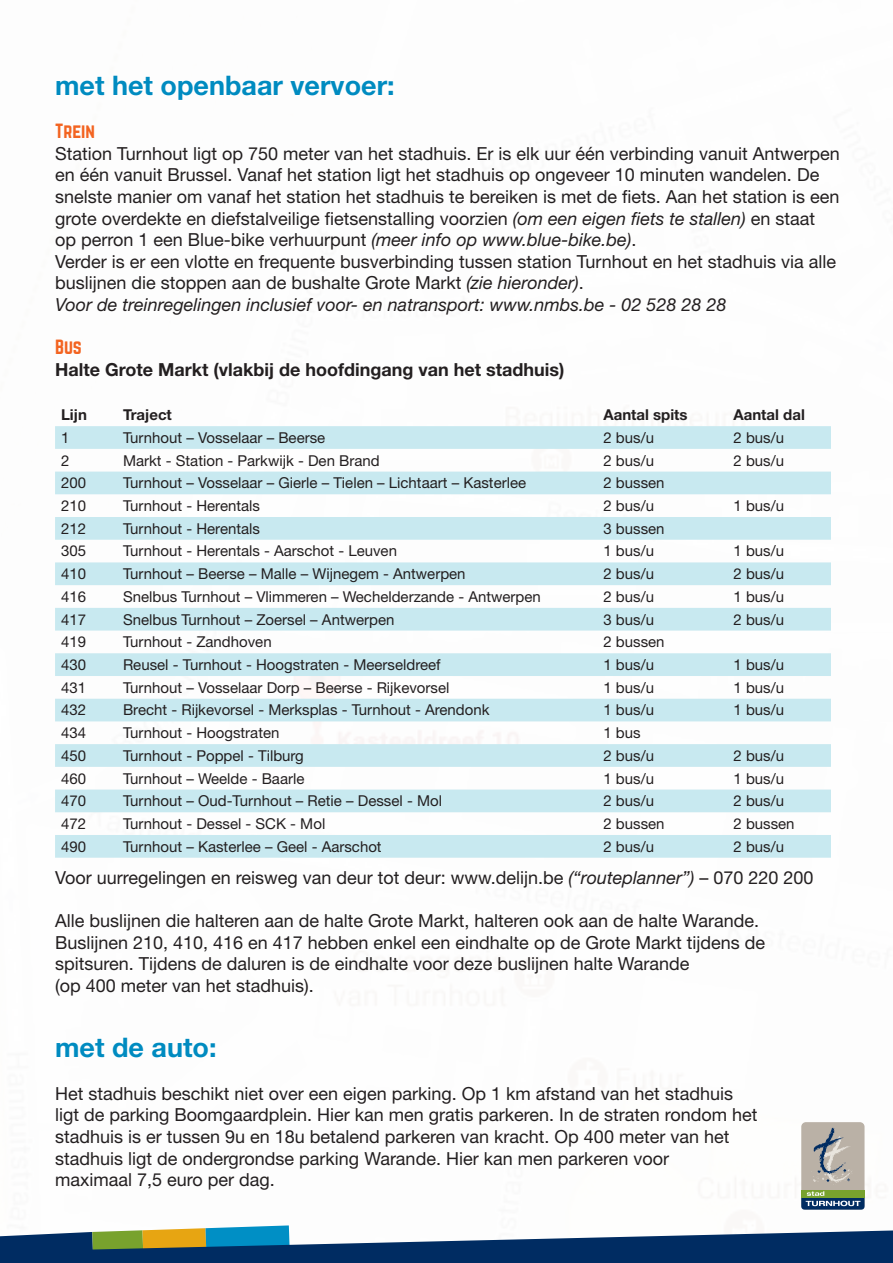
<style>
.page{position:relative;width:893px;height:1263px;background:#fff}
.page>*{position:absolute;margin:0;border:0;box-sizing:border-box;transform-origin:0 0}
.t1{font:700 27px "Helvetica Neue LT Std";color:#008bc0}
.t2{font:18px/21.6px "Helvetica Neue LT Std";color:#231f20}
.t3{font:700 18px "Helvetica Neue LT Std";color:#231f20}
.t4{font:18px "Norwester";color:#f36421}
.t5{font:15px "Helvetica Neue LT Std";color:#231f20}
.t6{font:700 15px "Helvetica Neue LT Std";color:#231f20}
.s1{font-style:italic}
</style>
<div class="page">
<svg style="left:55px;top:426px;width:776px;height:432px;fill:#c8e9f0"></svg>
<div style="left:801px;top:1122px;width:63px;height:87px;background:#bab1a6;border-radius:5px"></div>
<div style="left:801px;top:1190px;width:63px;height:7px;background:#78a22d"></div>
<svg style="left:801px;top:1191px;width:63px;height:18px"></svg>
<svg style="left:813px;top:1127px;width:39px;height:56px"></svg>
<svg style="left:0;top:1225px;width:893px;height:38px"></svg>
<h1 class="t1" style="left:55px;top:69px;width:341px">met het openbaar vervoer:</h1>
<p class="t4" style="left:55px;top:122px;width:41px">Trein</p>
<p class="t2" style="left:55px;top:142px;width:786px">Station Turnhout ligt op 750 meter van het stadhuis. Er is elk uur één verbinding vanuit Antwerpen en één vanuit Brussel. Vanaf het station ligt het stadhuis op ongeveer 10 minuten wandelen. De snelste manier om vanaf het station het stadhuis te bereiken is met de fiets. Aan het station is een grote overdekte en diefstalveilige fietsenstalling voorzien <span class="s1">(om een eigen fiets te stallen)</span> en staat op perron 1 een Blue-bike verhuurpunt <span class="s1">(meer info op www.blue-bike.be)</span>.<br>Verder is er een vlotte en frequente busverbinding tussen station Turnhout en het stadhuis via alle buslijnen die stoppen aan de bushalte Grote Markt <span class="s1">(zie hieronder)</span>.<br><span class="s1">Voor de treinregelingen inclusief voor- en natransport: www.nmbs.be - 02 528 28 28</span></p>
<p class="t4" style="left:55px;top:338px;width:28px">Bus</p>
<p class="t3" style="left:55px;top:358px;width:511px">Halte Grote Markt (vlakbij de hoofdingang van het stadhuis)</p>
<p class="t6" style="left:61px;top:405px;width:27px">Lijn</p>
<p class="t6" style="left:123px;top:405px;width:50px">Traject</p>
<p class="t6" style="left:603px;top:405px;width:86px">Aantal spits</p>
<p class="t6" style="left:733px;top:405px;width:73px">Aantal dal</p>
<p class="t5" style="left:61px;top:429px;width:10px">1</p>
<p class="t5" style="left:123px;top:429px;width:204px">Turnhout – Vosselaar – Beerse</p>
<p class="t5" style="left:603px;top:429px;width:52px">2 bus/u</p>
<p class="t5" style="left:733px;top:429px;width:52px">2 bus/u</p>
<p class="t5" style="left:61px;top:451px;width:10px">2</p>
<p class="t5" style="left:123px;top:451px;width:258px">Markt - Station - Parkwijk - Den Brand</p>
<p class="t5" style="left:603px;top:451px;width:52px">2 bus/u</p>
<p class="t5" style="left:733px;top:451px;width:52px">2 bus/u</p>
<p class="t5" style="left:61px;top:474px;width:27px">200</p>
<p class="t5" style="left:123px;top:474px;width:405px">Turnhout – Vosselaar – Gierle – Tielen – Lichtaart – Kasterlee</p>
<p class="t5" style="left:603px;top:474px;width:63px">2 bussen</p>
<p class="t5" style="left:61px;top:497px;width:27px">210</p>
<p class="t5" style="left:123px;top:497px;width:138px">Turnhout - Herentals</p>
<p class="t5" style="left:603px;top:497px;width:52px">2 bus/u</p>
<p class="t5" style="left:733px;top:497px;width:52px">1 bus/u</p>
<p class="t5" style="left:61px;top:519px;width:27px">212</p>
<p class="t5" style="left:123px;top:519px;width:138px">Turnhout - Herentals</p>
<p class="t5" style="left:603px;top:519px;width:63px">3 bussen</p>
<p class="t5" style="left:61px;top:542px;width:27px">305</p>
<p class="t5" style="left:123px;top:542px;width:275px">Turnhout - Herentals - Aarschot - Leuven</p>
<p class="t5" style="left:603px;top:542px;width:52px">1 bus/u</p>
<p class="t5" style="left:733px;top:542px;width:52px">1 bus/u</p>
<p class="t5" style="left:61px;top:565px;width:27px">410</p>
<p class="t5" style="left:123px;top:565px;width:344px">Turnhout – Beerse – Malle – Wijnegem - Antwerpen</p>
<p class="t5" style="left:603px;top:565px;width:52px">2 bus/u</p>
<p class="t5" style="left:733px;top:565px;width:52px">2 bus/u</p>
<p class="t5" style="left:61px;top:588px;width:27px">416</p>
<p class="t5" style="left:123px;top:588px;width:419px">Snelbus Turnhout – Vlimmeren – Wechelderzande - Antwerpen</p>
<p class="t5" style="left:603px;top:588px;width:52px">2 bus/u</p>
<p class="t5" style="left:733px;top:588px;width:52px">1 bus/u</p>
<p class="t5" style="left:61px;top:610px;width:27px">417</p>
<p class="t5" style="left:123px;top:610px;width:273px">Snelbus Turnhout – Zoersel – Antwerpen</p>
<p class="t5" style="left:603px;top:610px;width:52px">3 bus/u</p>
<p class="t5" style="left:733px;top:610px;width:52px">2 bus/u</p>
<p class="t5" style="left:61px;top:633px;width:27px">419</p>
<p class="t5" style="left:123px;top:633px;width:150px">Turnhout - Zandhoven</p>
<p class="t5" style="left:603px;top:633px;width:63px">2 bussen</p>
<p class="t5" style="left:61px;top:656px;width:27px">430</p>
<p class="t5" style="left:123px;top:656px;width:319px">Reusel - Turnhout - Hoogstraten - Meerseldreef</p>
<p class="t5" style="left:603px;top:656px;width:52px">1 bus/u</p>
<p class="t5" style="left:733px;top:656px;width:52px">1 bus/u</p>
<p class="t5" style="left:61px;top:678px;width:27px">431</p>
<p class="t5" style="left:123px;top:678px;width:328px">Turnhout – Vosselaar Dorp – Beerse - Rijkevorsel</p>
<p class="t5" style="left:603px;top:678px;width:52px">1 bus/u</p>
<p class="t5" style="left:733px;top:678px;width:52px">1 bus/u</p>
<p class="t5" style="left:61px;top:701px;width:27px">432</p>
<p class="t5" style="left:123px;top:701px;width:368px">Brecht - Rijkevorsel - Merksplas - Turnhout - Arendonk</p>
<p class="t5" style="left:603px;top:701px;width:52px">1 bus/u</p>
<p class="t5" style="left:733px;top:701px;width:52px">1 bus/u</p>
<p class="t5" style="left:61px;top:724px;width:27px">434</p>
<p class="t5" style="left:123px;top:724px;width:158px">Turnhout - Hoogstraten</p>
<p class="t5" style="left:603px;top:724px;width:39px">1 bus</p>
<p class="t5" style="left:61px;top:746px;width:27px">450</p>
<p class="t5" style="left:123px;top:746px;width:182px">Turnhout - Poppel - Tilburg</p>
<p class="t5" style="left:603px;top:746px;width:52px">2 bus/u</p>
<p class="t5" style="left:733px;top:746px;width:52px">2 bus/u</p>
<p class="t5" style="left:61px;top:769px;width:27px">460</p>
<p class="t5" style="left:123px;top:769px;width:183px">Turnhout – Weelde - Baarle</p>
<p class="t5" style="left:603px;top:769px;width:52px">1 bus/u</p>
<p class="t5" style="left:733px;top:769px;width:52px">1 bus/u</p>
<p class="t5" style="left:61px;top:792px;width:27px">470</p>
<p class="t5" style="left:123px;top:792px;width:320px">Turnhout – Oud-Turnhout – Retie – Dessel - Mol</p>
<p class="t5" style="left:603px;top:792px;width:52px">2 bus/u</p>
<p class="t5" style="left:733px;top:792px;width:52px">2 bus/u</p>
<p class="t5" style="left:61px;top:815px;width:27px">472</p>
<p class="t5" style="left:123px;top:815px;width:204px">Turnhout - Dessel - SCK - Mol</p>
<p class="t5" style="left:603px;top:815px;width:63px">2 bussen</p>
<p class="t5" style="left:733px;top:815px;width:63px">2 bussen</p>
<p class="t5" style="left:61px;top:837px;width:27px">490</p>
<p class="t5" style="left:123px;top:837px;width:260px">Turnhout – Kasterlee – Geel - Aarschot</p>
<p class="t5" style="left:603px;top:837px;width:52px">2 bus/u</p>
<p class="t5" style="left:733px;top:837px;width:52px">2 bus/u</p>
<p class="t2" style="left:55px;top:866px;width:760px">Voor uurregelingen en reisweg van deur tot deur: www.delijn.be <span class="s1">(“routeplanner”)</span> – 070 220 200</p>
<p class="t2" style="left:55px;top:909px;width:711px">Alle buslijnen die halteren aan de halte Grote Markt, halteren ook aan de halte Warande.<br>Buslijnen 210, 410, 416 en 417 hebben enkel een eindhalte op de Grote Markt tijdens de spitsuren. Tijdens de daluren is de eindhalte voor deze buslijnen halte Warande<br>(op 400 meter van het stadhuis).</p>
<h1 class="t1" style="left:55px;top:1030px;width:163px">met de auto:</h1>
<p class="t2" style="left:55px;top:1082px;width:704px">Het stadhuis beschikt niet over een eigen parking. Op 1 km afstand van het stadhuis ligt de parking Boomgaardplein. Hier kan men gratis parkeren. In de straten rondom het stadhuis is er tussen 9u en 18u betalend parkeren van kracht. Op 400 meter van het stadhuis ligt de ondergrondse parking Warande. Hier kan men parkeren voor<br>maximaal 7,5 euro per dag.</p>
</div>
